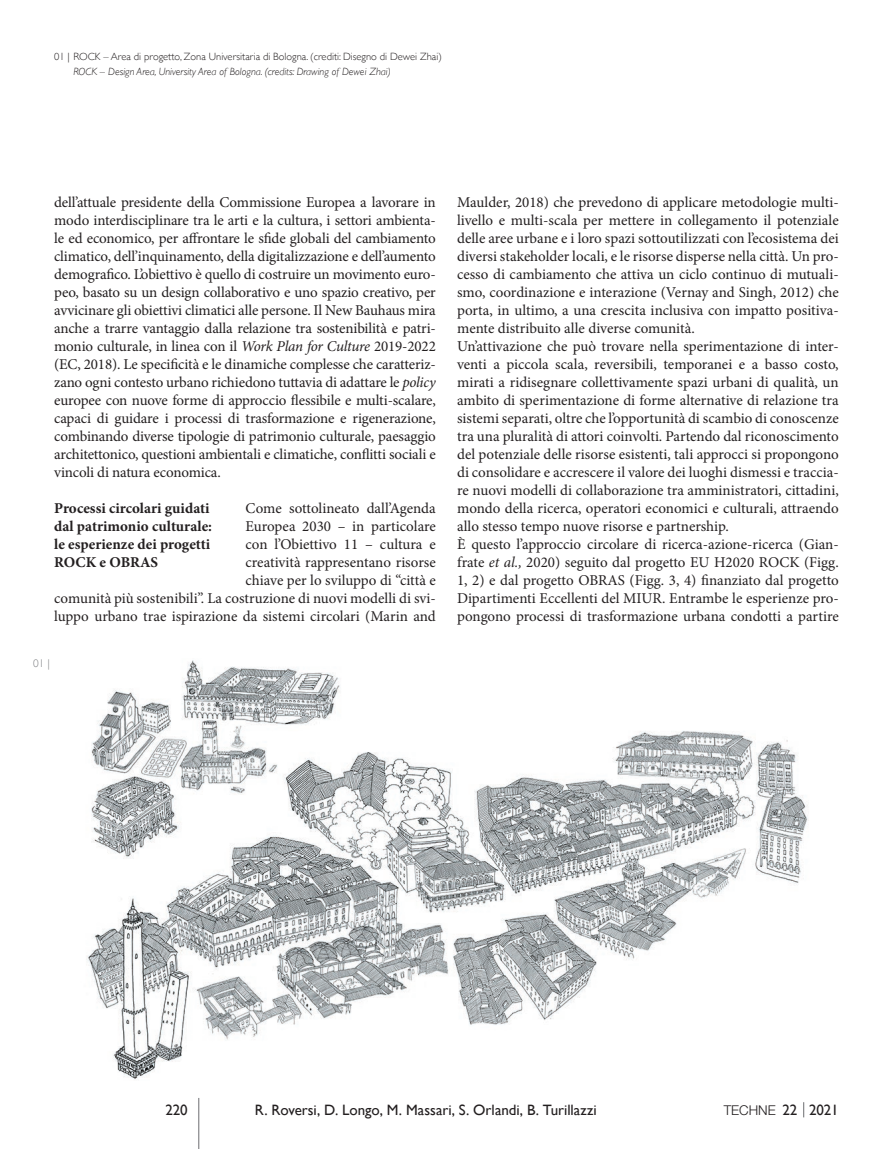
<style>
.page{position:relative;width:893px;height:1149px;background:#fff}
.page>*{position:absolute;margin:0;border:0;box-sizing:border-box;transform-origin:0 0}
.t1{font:15px/18px "Minion Pro";color:#231f20;text-align:justify}
.t2{font:700 15px/18px "Minion Pro";color:#231f20}
.t3{font:15px "Gill Sans";color:#231f20}
.t4{font:300 13.5px "Helvetica Neue LT Std";color:#231f20}
.t5{font:300 11.25px "Gill Sans";color:#808285}
.t6{font:300 10.5px "Gill Sans";color:#231f20}
.t7{font:italic 300 10.5px "Gill Sans";color:#231f20}
.s1{font-style:italic}
.s2{font-family:"Gill Sans";font-weight:400;font-size:15px}
</style>
<div class="page">
<svg style="left:803px;top:1102px;width:1px;height:14px"></svg>
<hr style="left:198px;top:1097px;width:1px;height:51px;background:#6c6d70">
<img style="left:86px;top:660px;width:723px;height:419px">
<p class="t6" style="left:54px;top:49px;width:389px">01 | ROCK – Area di progetto, Zona Universitaria di Bologna. (crediti: Disegno di Dewei Zhai)</p>
<p class="t7" style="left:73px;top:66px;width:319px">ROCK – Design Area, University Area of Bologna. (credits: Drawing of Dewei Zhai)</p>
<p class="t1" style="left:54px;top:193px;width:383px">dell’attuale presidente della Commissione Europea a lavorare in modo interdisciplinare tra le arti e la cultura, i settori ambienta&shy;le ed economico, per affrontare le sfide globali del cambiamento climatico, dell’inquinamento, della digitalizzazione e dell’aumento demografico. L’obiettivo è quello di costruire un movimento euro&shy;peo, basato su un design collaborativo e uno spazio creativo, per avvicinare gli obiettivi climatici alle persone. Il New Bauhaus mira anche a trarre vantaggio dalla relazione tra sostenibilità e patri&shy;monio culturale, in linea con il <span class="s1">Work Plan for Culture</span> 2019-2022 (EC, 2018). Le specificità e le dinamiche complesse che caratteriz&shy;zano ogni contesto urbano richiedono tuttavia di adattare le <span class="s1">policy </span>europee con nuove forme di approccio flessibile e multi-scalare, capaci di guidare i processi di trasformazione e rigenerazione, combinando diverse tipologie di patrimonio culturale, paesaggio architettonico, questioni ambientali e climatiche, conflitti sociali e vincoli di natura economica.</p>
<p class="t1" style="left:54px;top:499px;width:383px;text-align:right">Come sottolineato dall’Agenda<br>Europea 2030 – in particolare<br>con l’Obiettivo 11 – cultura e<br>creatività rappresentano risorse<br>chiave per lo sviluppo di “città e<br>comunità più sostenibili”. La costruzione di nuovi modelli di svi&shy;luppo urbano trae ispirazione da sistemi circolari (Marin and</p>
<p class="t2" style="left:54px;top:499px;width:159px">Processi circolari guidati dal patrimonio culturale: le esperienze dei progetti<br>ROCK e OBRAS</p>
<p class="t5" style="left:33px;top:653px;width:18px">01 |</p>
<p class="t1" style="left:457px;top:193px;width:383px;text-align:left">Maulder, 2018) che prevedono di applicare metodologie multi&shy;livello e multi-scala per mettere in collegamento il potenziale delle aree urbane e i loro spazi sottoutilizzati con l’ecosistema dei diversi stakeholder locali, e le risorse disperse nella città. Un pro&shy;cesso di cambiamento che attiva un ciclo continuo di mutuali&shy;smo, coordinazione e interazione (Vernay and Singh, 2012) che porta, in ultimo, a una crescita inclusiva con impatto positiva&shy;mente distribuito alle diverse comunità.<br>Un’attivazione che può trovare nella sperimentazione di inter&shy;venti a piccola scala, reversibili, temporanei e a basso costo, mirati a ridisegnare collettivamente spazi urbani di qualità, un ambito di sperimentazione di forme alternative di relazione tra sistemi separati, oltre che l’opportunità di scambio di conoscenze tra una pluralità di attori coinvolti. Partendo dal riconoscimento del potenziale delle risorse esistenti, tali approcci si propongono di consolidare e accrescere il valore dei luoghi dismessi e traccia&shy;re nuovi modelli di collaborazione tra amministratori, cittadini, mondo della ricerca, operatori economici e culturali, attraendo allo stesso tempo nuove risorse e partnership.<br>È questo l’approccio circolare di ricerca-azione-ricerca (Gian&shy;frate <span class="s1">et al.,</span> 2020) seguito dal progetto EU H2020 ROCK (Figg.<br>1, 2) e dal progetto OBRAS (Figg. 3, 4) finanziato dal progetto Dipartimenti Eccellenti del MIUR. Entrambe le esperienze pro&shy;pongono processi di trasformazione urbana condotti a partire</p>
<p class="t3" style="left:166px;top:1100px;width:24px">220</p>
<p class="t3" style="left:255px;top:1100px;width:343px">R. Roversi, D. Longo, M. Massari, S. Orlandi, B. Turillazzi</p>
<p class="t4" style="left:724px;top:1101px;width:117px">TECHNE <span class="s2">22 2021</span></p>
</div>
